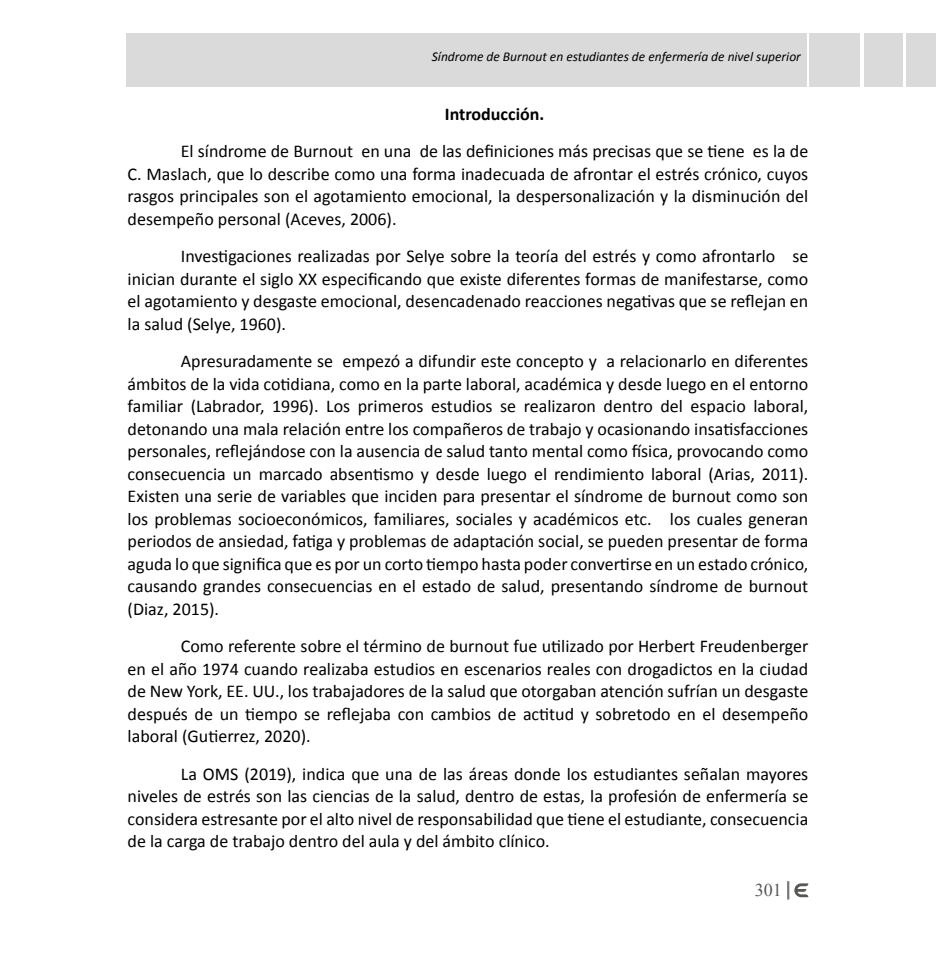
<style>
.page{position:relative;width:936px;height:978px;background:#fff}
.page>*{position:absolute;margin:0;border:0;box-sizing:border-box;transform-origin:0 0}
.t1{font:18px/22.5px "Calibri";color:#000;text-align:justify}
.t2{font:700 18px "Calibri";color:#000}
.t3{font:18px "Times New Roman";color:#575756}
.t4{font:italic 13.5px "Calibri";color:#000}
</style>
<div class="page">
<svg style="left:787px;top:881px;width:21px;height:18px"></svg>
<div style="left:863px;top:33px;width:39px;height:53px;background:#dadada"></div>
<div style="left:906px;top:33px;width:29px;height:53px;background:#dadada"></div>
<div style="left:809px;top:33px;width:51px;height:53px;background:#dadada"></div>
<div style="left:126px;top:33px;width:680px;height:53px;background:#dadada"></div>
<p class="t4" style="left:432px;top:47px;width:370px">Síndrome de Burnout en estudiantes de enfermería de nivel superior</p>
<p class="t2" style="left:445px;top:102px;width:101px">Introducción.</p>
<p class="t1" style="left:128px;top:140px;width:682px;text-indent:53px">El síndrome de Burnout en una de las definiciones más precisas que se tiene es la de C. Maslach, que lo describe como una forma inadecuada de afrontar el estrés crónico, cuyos rasgos principales son el agotamiento emocional, la despersonalización y la disminución del desempeño personal (Aceves, 2006).</p>
<p class="t1" style="left:128px;top:245px;width:682px;text-indent:53px">Investigaciones realizadas por Selye sobre la teoría del estrés y como afrontarlo se inician durante el siglo XX especificando que existe diferentes formas de manifestarse, como el agotamiento y desgaste emocional, desencadenado reacciones negativas que se reflejan en la salud (Selye, 1960).</p>
<p class="t1" style="left:128px;top:350px;width:682px;text-indent:53px">Apresuradamente se empezó a difundir este concepto y a relacionarlo en diferentes ámbitos de la vida cotidiana, como en la parte laboral, académica y desde luego en el entorno familiar (Labrador, 1996). Los primeros estudios se realizaron dentro del espacio laboral, detonando una mala relación entre los compañeros de trabajo y ocasionando insatisfacciones personales, reflejándose con la ausencia de salud tanto mental como física, provocando como consecuencia un marcado absentismo y desde luego el rendimiento laboral (Arias, 2011).<br>Existen una serie de variables que inciden para presentar el síndrome de burnout como son los problemas socioeconómicos, familiares, sociales y académicos etc. los cuales generan periodos de ansiedad, fatiga y problemas de adaptación social, se pueden presentar de forma aguda lo que significa que es por un corto tiempo hasta poder convertirse en un estado crónico, causando grandes consecuencias en el estado de salud, presentando síndrome de burnout (Diaz, 2015).</p>
<p class="t1" style="left:128px;top:635px;width:682px;text-indent:53px">Como referente sobre el término de burnout fue utilizado por Herbert Freudenberger en el año 1974 cuando realizaba estudios en escenarios reales con drogadictos en la ciudad de New York, EE. UU., los trabajadores de la salud que otorgaban atención sufrían un desgaste después de un tiempo se reflejaba con cambios de actitud y sobretodo en el desempeño laboral (Gutierrez, 2020).</p>
<p class="t1" style="left:128px;top:763px;width:682px;text-indent:53px">La OMS (2019), indica que una de las áreas donde los estudiantes señalan mayores niveles de estrés son las ciencias de la salud, dentro de estas, la profesión de enfermería se considera estresante por el alto nivel de responsabilidad que tiene el estudiante, consecuencia de la carga de trabajo dentro del aula y del ámbito clínico.</p>
<p class="t3" style="left:754px;top:878px;width:28px">301</p>
</div>
